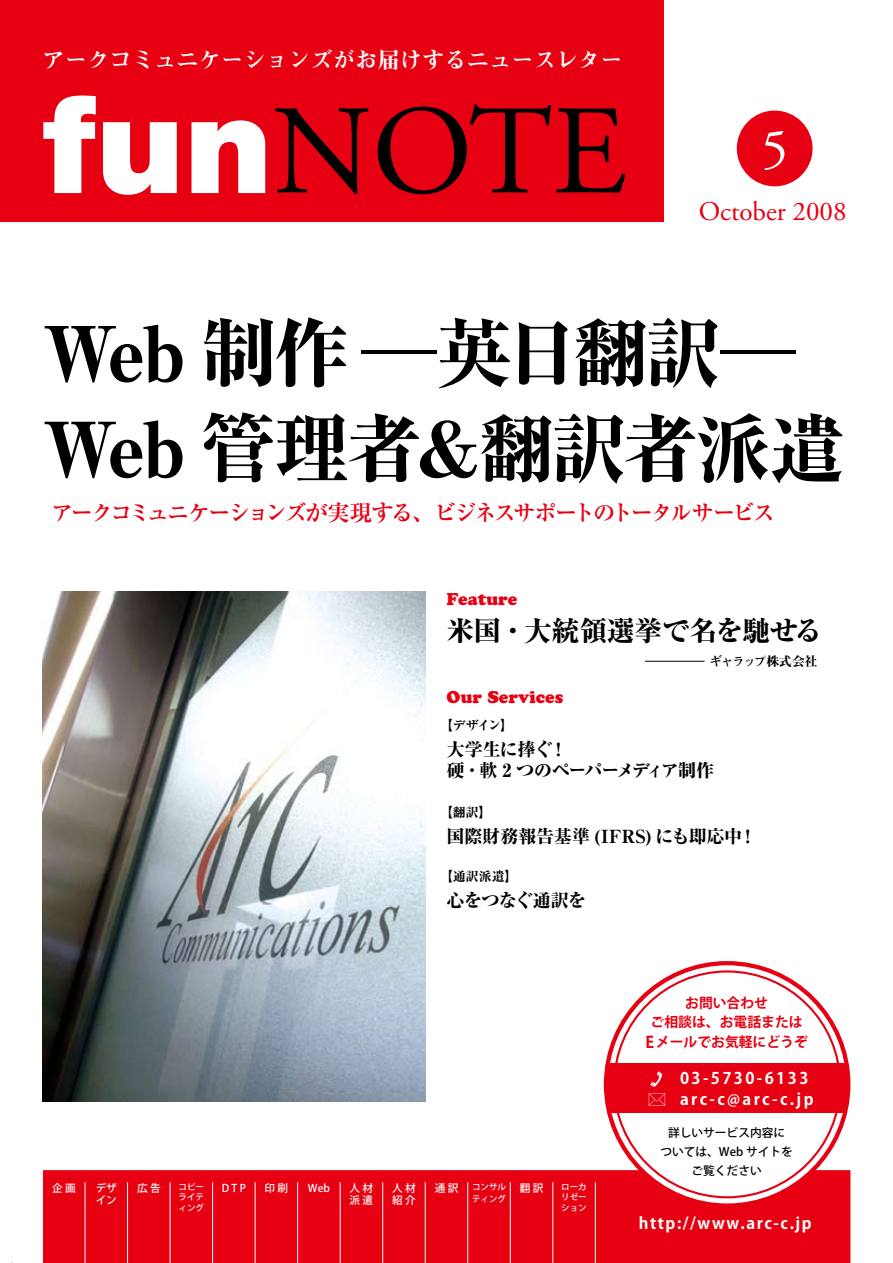
<style>
.page{position:relative;width:893px;height:1263px;background:#fff}
.page>*{position:absolute;margin:0;border:0;box-sizing:border-box;transform-origin:0 0}
.t1{font:126.75px "Adobe Garamond Pro";color:#000}
.t2{font:800 75.45px/95.7px "Ryumin Pro";letter-spacing:-.045em;color:#000}
.t3{font:54.15px "Adobe Garamond Pro";color:#fff}
.t4{font:800 27.6px "Ryumin Pro";letter-spacing:-.01em;color:#000}
.t5{font:27px "Adobe Garamond Pro";color:#e60012}
.t6{font:700 22.35px "Ryumin Pro";letter-spacing:-.11em;color:#e60012}
.t7{font:22.35px "Midashi Min Pro MA31";color:#fff}
.t8{font:800 18px "Ryumin Pro";letter-spacing:-.025em;color:#000}
.t9{font:800 18px/21.3px "Ryumin Pro";letter-spacing:-.055em;color:#000}
.t10{font:16.95px "Cooper Black Std";color:#e60012}
.t11{font:700 15.9px/21.3px "Koz Go Pro";letter-spacing:.15em;color:#fff}
.t12{font:700 15.9px "Koz Go Pro";letter-spacing:.1em;color:#fff}
.t13{font:700 13.8px/19.6px "Koz Go Pro";color:#e60012;text-align:center}
.t14{font:800 12.75px "Ryumin Pro";letter-spacing:.005em;color:#000}
.t15{font:12.75px "Midashi Min Pro MA31";letter-spacing:-.055em;color:#000}
.t16{font:500 11.7px/19.2px "Koz Go Pro";color:#000;text-align:center}
.t17{font:500 10.65px/12.8px "Koz Go Pro";color:#fff}
.t18{font:500 8.55px/10.6px "Koz Go Pro";color:#fff;text-align:justify}
.s1{font-family:"Helvetica Neue LT Std";font-weight:900;font-size:136.5px;color:#fff}
.s2{font-size:15.9px}
</style>
<div class="page">
<div style="left:0;top:0;width:663px;height:221px;background:#e60012"></div>
<img style="left:43px;top:591px;width:382px;height:510px">
<div style="left:737px;top:111px;width:76px;height:75px;background:#e60012;border-radius:50%"></div>
<hr style="left:645px;top:661px;width:59px;height:1px;background:#000">
<div style="left:43px;top:1170px;width:807px;height:93px;background:#e60012"></div>
<hr style="left:85px;top:1182px;width:1px;height:81px;background:#fff">
<hr style="left:127px;top:1182px;width:1px;height:81px;background:#fff">
<hr style="left:170px;top:1182px;width:1px;height:81px;background:#fff">
<hr style="left:212px;top:1182px;width:1px;height:81px;background:#fff">
<hr style="left:255px;top:1182px;width:1px;height:81px;background:#fff">
<hr style="left:297px;top:1182px;width:1px;height:81px;background:#fff">
<hr style="left:340px;top:1182px;width:1px;height:81px;background:#fff">
<hr style="left:382px;top:1182px;width:1px;height:81px;background:#fff">
<hr style="left:425px;top:1182px;width:1px;height:81px;background:#fff">
<hr style="left:467px;top:1182px;width:1px;height:81px;background:#fff">
<hr style="left:510px;top:1182px;width:1px;height:81px;background:#fff">
<hr style="left:552px;top:1182px;width:1px;height:81px;background:#fff">
<hr style="left:595px;top:1182px;width:1px;height:81px;background:#fff">
<div style="left:606px;top:963px;width:242px;height:242px;background:#fff;border-radius:50%"></div>
<div style="left:607px;top:1063px;width:240px;height:49px;background:#e60012"></div>
<svg style="left:650px;top:1071px;width:12px;height:16px"></svg>
<svg style="left:649px;top:1093px;width:16px;height:12px"></svg>
<p class="t7" style="left:43px;top:42px;width:582px">アークコミュニケーションズがお届けするニュースレター</p>
<h1 class="t1" style="left:43px;top:76px;width:585px"><span class="s1">fun</span>NOTE</h1>
<h3 class="t3" style="left:761px;top:117px;width:29px">5</h3>
<p class="t5" style="left:699px;top:195px;width:149px">October 2008</p>
<h2 class="t2" style="left:43px;top:299px;width:803px">Web 制作 ─英日翻訳─<br>Web 管理者＆翻訳者派遣</h2>
<p class="t6" style="left:51px;top:495px;width:726px">アークコミュニケーションズが実現する、ビジネスサポートのトータルサービス</p>
<p class="t10" style="left:446px;top:589px;width:72px">Feature</p>
<p class="t4" style="left:446px;top:609px;width:377px">米国・大統領選挙で名を馳せる</p>
<p class="t15" style="left:709px;top:651px;width:110px">ギャラップ株式会社</p>
<p class="t10" style="left:446px;top:687px;width:118px">Our Services</p>
<p class="t14" style="left:440px;top:715px;width:74px">【デザイン】</p>
<p class="t9" style="left:446px;top:737px;width:269px">大学生に捧ぐ！<br>硬・軟 2 つのペーパーメディア制作</p>
<p class="t14" style="left:440px;top:802px;width:53px">【翻訳】</p>
<p class="t8" style="left:446px;top:822px;width:312px">国際財務報告基準 (IFRS) にも即応中！</p>
<p class="t14" style="left:440px;top:866px;width:79px">【通訳派遣】</p>
<p class="t8" style="left:446px;top:886px;width:141px">心をつなぐ通訳を</p>
<p class="t13" style="left:645px;top:994px;width:164px">お問い合わせ<br>ご相談は、お電話または<br><span class="s2">E</span>メールでお気軽にどうぞ</p>
<p class="t11" style="left:680px;top:1068px;width:135px">03-5730-6133 arc-c@arc-c.jp</p>
<p class="t17" style="left:52px;top:1182px;width:25px">企 画</p>
<p class="t17" style="left:96px;top:1182px;width:23px">デザイン</p>
<p class="t17" style="left:137px;top:1182px;width:25px">広 告</p>
<p class="t18" style="left:179px;top:1181px;width:27px">コピーライティング</p>
<p class="t17" style="left:222px;top:1182px;width:26px">D T P</p>
<p class="t17" style="left:265px;top:1182px;width:25px">印 刷</p>
<p class="t17" style="left:308px;top:1182px;width:24px">Web</p>
<p class="t17" style="left:350px;top:1182px;width:25px">人 材派 遣</p>
<p class="t17" style="left:392px;top:1182px;width:25px">人 材紹 介</p>
<p class="t17" style="left:435px;top:1182px;width:25px">通 訳</p>
<p class="t18" style="left:472px;top:1180px;width:36px;line-height:12.8px">コンサルティング</p>
<p class="t17" style="left:520px;top:1182px;width:25px">翻 訳</p>
<p class="t18" style="left:561px;top:1181px;width:27px">ローカリゼーション</p>
<p class="t16" style="left:660px;top:1124px;width:134px">詳しいサービス内容に<br>ついては、Web サイトをご覧ください</p>
<p class="t12" style="left:639px;top:1212px;width:174px">http://www.arc-c.jp</p>
</div>
